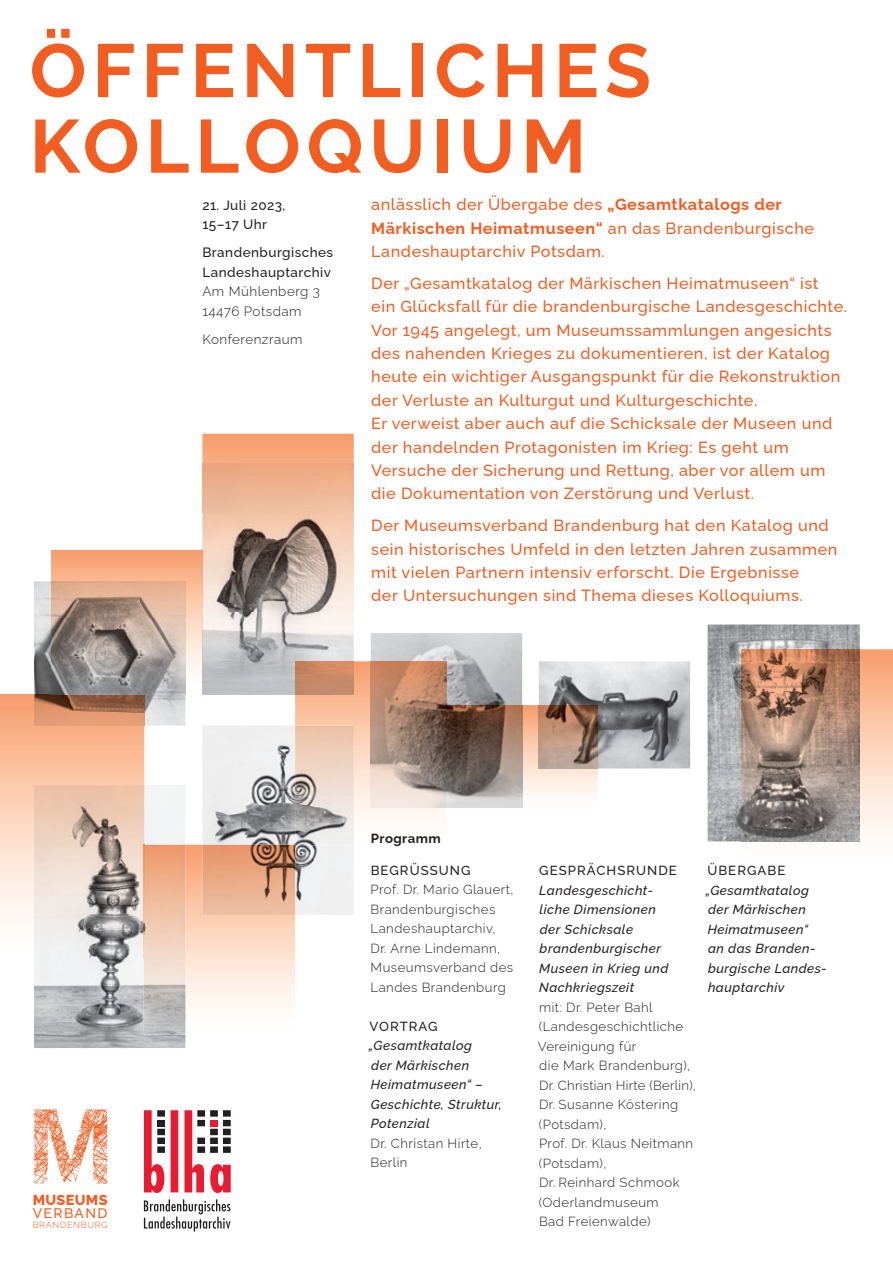
<style>
.page{position:relative;width:893px;height:1263px;background:#fff}
.page>*{position:absolute;margin:0;border:0;box-sizing:border-box;transform-origin:0 0}
.t1{font:700 75px/75.6px "Raleway";letter-spacing:.08em;color:#f25d21}
.t2{font:500 16.2px/23.4px "Raleway";letter-spacing:.035em;color:#f25d21}
.t3{font:800 14.4px "Raleway";letter-spacing:.025em;color:#f25d21}
.t4{font:500 13.95px "Raleway";letter-spacing:.105em;color:#f25d21}
.t5{font:500 13.5px/19.5px "Raleway";letter-spacing:.035em;color:#231f20}
.t6{font:300 13.5px/19.5px "Raleway";letter-spacing:.035em;color:#231f20}
.t7{font:300 13.2px/19.5px "Raleway";letter-spacing:.035em;color:#231f20}
.t8{font:italic 500 13.2px/19.5px "Raleway";letter-spacing:.035em;color:#231f20}
.t9{font:500 13.2px "Raleway";letter-spacing:.08em;color:#231f20}
.t10{font:700 13.2px "Raleway";letter-spacing:.035em;color:#231f20}
.t11{font:300 8.85px "Raleway";letter-spacing:.08em;color:#f25d21}
.s1{font-weight:700}
</style>
<div class="page">
<img style="left:34px;top:1034px;width:151px;height:14px">
<img style="left:708px;top:624px;width:152px;height:217px">
<img style="left:598px;top:661px;width:92px;height:107px">
<svg style="left:742px;top:649px;width:151px;height:193px;background:#f9d0b7"></svg>
<img style="left:742px;top:649px;width:118px;height:192px">
<svg style="left:0;top:434px;width:598px;height:600px"></svg>
<img style="left:202px;top:550px;width:1px;height:144px">
<img style="left:51px;top:581px;width:134px;height:113px">
<svg style="left:34px;top:1109px;width:73px;height:75px"></svg>
<svg style="left:144px;top:1199px;width:87px;height:32px"></svg>
<svg style="left:144px;top:1110px;width:87px;height:83px"></svg>
<div style="left:157px;top:1120px;width:8px;height:6px;background:#231f20"></div>
<h1 class="t1" style="left:30px;top:24px;width:623px">ÖFFENT LICHES<br>KOLLOQUIUM</h1>
<p class="t3" style="left:33px;top:1188px;width:76px">MUSEUMS</p>
<p class="t4" style="left:33px;top:1202px;width:76px">VERBAND</p>
<p class="t11" style="left:33px;top:1218px;width:76px">BRANDENBURG</p>
<p class="t5" style="left:202px;top:194px;width:85px">21. Juli 2023,<br>15–17 Uhr</p>
<p class="t5" style="left:202px;top:241px;width:132px">Brandenbur gisches<br>Landeshauptarchiv</p>
<p class="t6" style="left:202px;top:280px;width:119px">Am Mühlenberg 3<br>14476 Potsdam</p>
<p class="t6" style="left:202px;top:328px;width:102px">Konferenzraum</p>
<p class="t2" style="left:371px;top:191px;width:444px">anlässlich der Übergabe des <span class="s1">„Gesamtkatalogs der<br>Märkischen Heimatmuseen“</span> an das Brandenburgische<br>Landeshauptarchiv Potsdam.</p>
<p class="t2" style="left:371px;top:270px;width:477px">Der „Gesamtkatalog der Märkischen Heimatmuseen“ ist<br>ein Glücksfall für die brandenburgische Landesgeschichte.<br>Vor 1945 angelegt, um Museumssammlungen angesichts des nahenden Krieges zu dokumentieren, ist der Katalog heute ein wichtiger Ausgangspunkt für die Rekonstruktion der Verluste an Kulturgut und Kulturgeschichte.<br>Er verweist aber auch auf die Schicksale der Museen und der handelnden Protagonisten im Krieg: Es geht um Versuche der Sicherung und Rettung, aber vor allem um die Dokumentation von Zerstörung und Verlust.</p>
<p class="t2" style="left:371px;top:512px;width:468px">Der Museumsverband Brandenburg hat den Katalog und sein historisches Umfeld in den letzten Jahren zusammen mit vielen Partnern intensiv erforscht. Die Ergebnisse<br>der Untersuchungen sind Thema dieses Kolloquiums.</p>
<p class="t10" style="left:371px;top:827px;width:72px">Programm</p>
<p class="t9" style="left:371px;top:860px;width:101px">BEGRÜSSUNG</p>
<p class="t7" style="left:371px;top:878px;width:145px">Prof. Dr. Mario Glauert,<br>Brandenburgisches<br>Landeshauptarchiv,<br>Dr. Arne Lindemann,<br>Museumsverband des<br>Landes Brandenburg</p>
<p class="t9" style="left:369px;top:1015px;width:70px">VORTRAG</p>
<p class="t8" style="left:369px;top:1034px;width:134px">„Gesamt katalog<br>der Märkischen<br>Heimat museen“ –<br>Geschichte, Struktur,<br>Potenzial</p>
<p class="t7" style="left:371px;top:1132px;width:113px">Dr. Christan Hirte,<br>Berlin</p>
<p class="t9" style="left:539px;top:860px;width:139px">GESPRÄCHSRUNDE</p>
<p class="t8" style="left:539px;top:879px;width:131px">Landesgeschicht&shy;liche Dimensionen der Schicksale branden burgischer<br>Museen in Krieg und<br>Nachkriegszeit</p>
<p class="t7" style="left:538px;top:996px;width:160px">mit: Dr. Peter Bahl<br>( Landesgeschichtliche<br>Vereinigung für<br>die Mark Brandenburg),<br>Dr. Christian Hirte (Berlin),<br>Dr. Susanne Köstering (Potsdam),<br>Prof. Dr. Klaus Neitmann (Potsdam),<br>Dr. Reinhard Schmook (Oderlandmuseum<br>Bad Freienwalde)</p>
<p class="t9" style="left:707px;top:860px;width:80px">ÜBERGABE</p>
<p class="t8" style="left:706px;top:879px;width:123px">„ Gesamtkatalog der Märkischen<br>Heimat museen“<br>an das Branden&shy;burgische Landes&shy;hauptarchiv</p>
</div>
